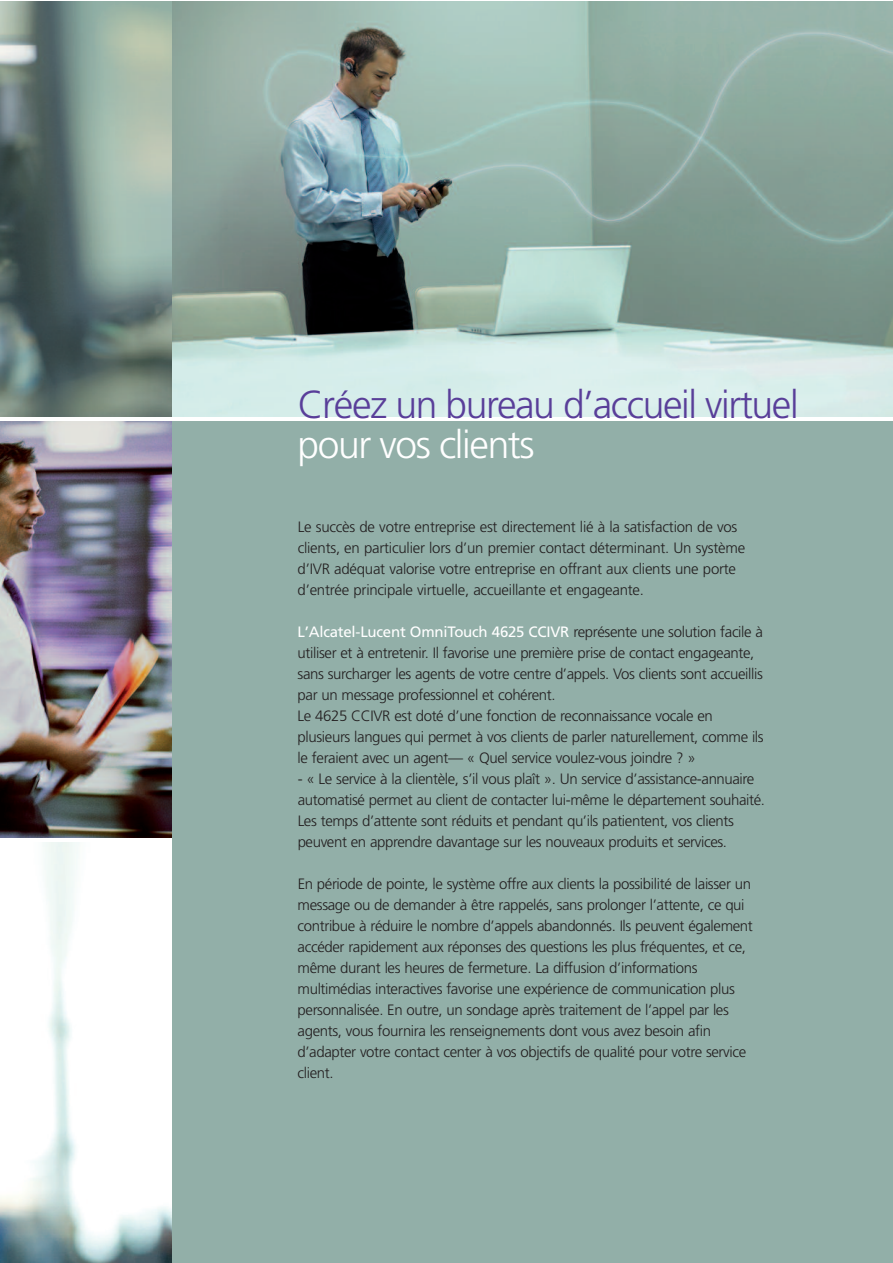
<style>
.page{position:relative;width:893px;height:1263px;background:#fff}
.page>*{position:absolute;margin:0;border:0;box-sizing:border-box;transform-origin:0 0}
.t1{font:300 39px "Frutiger";letter-spacing:-.035em;color:#593e99}
.t2{font:300 39px "Frutiger";letter-spacing:-.035em;color:#fff}
.t3{font:300 15px/21px "Frutiger";letter-spacing:-.025em;color:#231f20}
.s1{font-weight:400;color:#fff}
</style>
<div class="page">
<img style="left:0;top:1px;width:172px;height:416px">
<img style="left:0;top:421px;width:172px;height:417px">
<img style="left:0;top:842px;width:172px;height:421px">
<div style="left:172px;top:421px;width:720px;height:842px;background:#92afa8"></div>
<img style="left:172px;top:1px;width:720px;height:416px">
<h1 class="t1" style="left:298px;top:383px;width:503px">Créez un bureau d’accueil virtuel</h1>
<h1 class="t2" style="left:298px;top:423px;width:239px">pour vos clients</h1>
<p class="t3" style="left:298px;top:516px;width:449px">Le succès de votre entreprise est directement lié à la satisfaction de vos clients, en particulier lors d’un premier contact déterminant. Un système d’IVR adéquat valorise votre entreprise en offrant aux clients une porte d’entrée principale virtuelle, accueillante et engageante.</p>
<p class="t3" style="left:298px;top:621px;width:468px"><span class="s1">L’Alcatel-Lucent OmniTouch 4625 CCIVR</span> représente une solution facile à utiliser et à entretenir. Il favorise une première prise de contact engageante, sans surcharger les agents de votre centre d’appels. Vos clients sont accueillis par un message professionnel et cohérent.<br>Le 4625 CCIVR est doté d’une fonction de reconnaissance vocale en plusieurs langues qui permet à vos clients de parler naturellement, comme ils le feraient avec un agent— « Quel service voulez-vous joindre ? »</p>
<p class="t3" style="left:298px;top:768px;width:469px">- « Le service à la clientèle, s’il vous plaît ». Un service d’assistance-annuaire automatisé permet au client de contacter lui-même le département souhaité.<br>Les temps d’attente sont réduits et pendant qu’ils patientent, vos clients peuvent en apprendre davantage sur les nouveaux produits et services.</p>
<p class="t3" style="left:298px;top:873px;width:457px">En période de pointe, le système offre aux clients la possibilité de laisser un message ou de demander à être rappelés, sans prolonger l’attente, ce qui contribue à réduire le nombre d’appels abandonnés. Ils peuvent également accéder rapidement aux réponses des questions les plus fréquentes, et ce, même durant les heures de fermeture. La diffusion d’informations multimédias interactives favorise une expérience de communication plus personnalisée. En outre, un sondage après traitement de l’appel par les agents, vous fournira les renseignements dont vous avez besoin afin d’adapter votre contact center à vos objectifs de qualité pour votre service client.</p>
</div>
